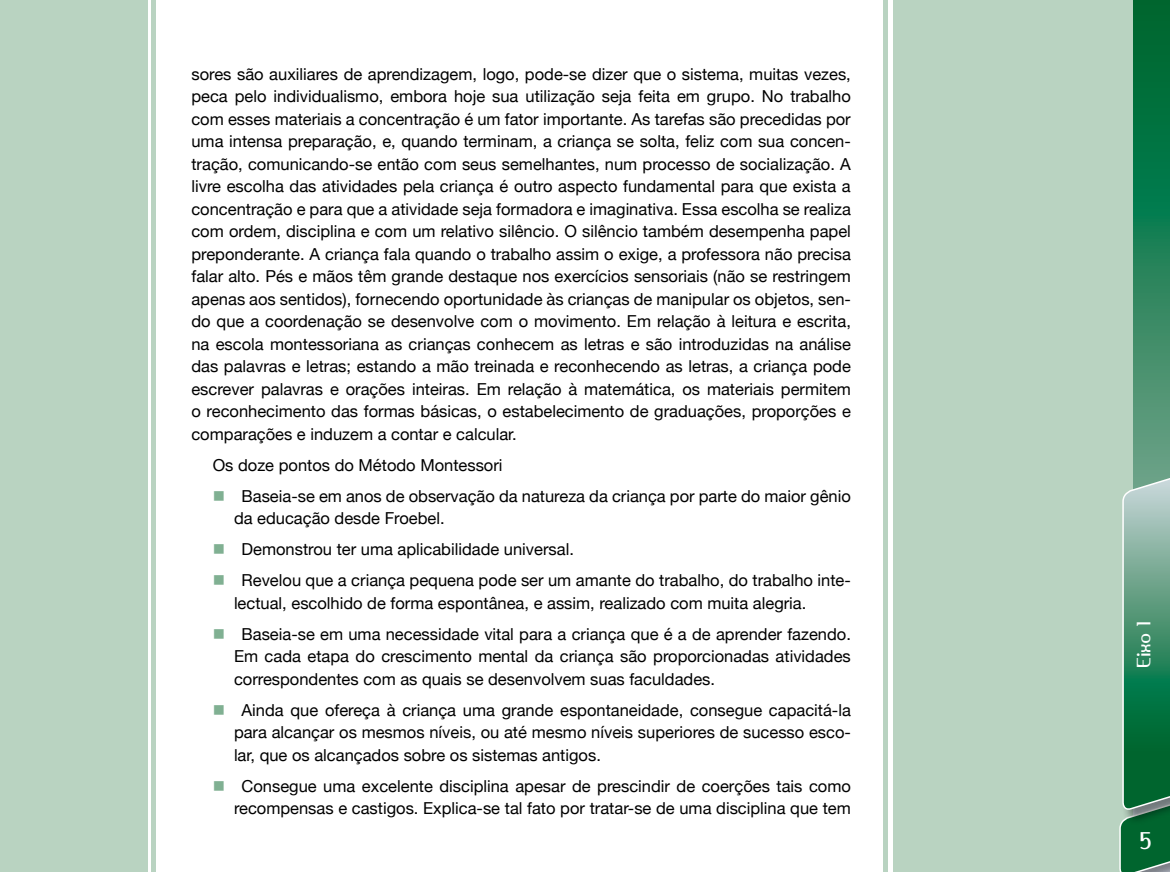
<style>
.page{position:relative;width:1170px;height:872px;background:#fff}
.page>*{position:absolute;margin:0;border:0;box-sizing:border-box;transform-origin:0 0}
.t1{font:22.5px "Amerika Sans";color:#fff}
.t2{font:18px "Amerika Sans";color:#fff}
.t3{font:16.5px/22.5px "Helvetica Neue";color:#000}
</style>
<div class="page">
<div style="left:0;top:0;width:147px;height:872px;background:#b9d3c1"></div>
<div style="left:893px;top:0;width:276px;height:872px;background:#b9d3c1"></div>
<svg style="left:1133px;top:0;width:36px;height:472px;background:#228055"></svg>
<svg style="left:1119px;top:472px;width:50px;height:400px"></svg>
<div style="left:883px;top:0;width:5px;height:872px;background:#b9d3c1"></div>
<div style="left:151px;top:0;width:5px;height:872px;background:#b9d3c1"></div>
<p class="t3" style="left:191px;top:62px;width:661px;text-align:justify">sores são auxiliares de aprendizagem, logo, pode-se dizer que o sistema, muitas vezes, peca pelo individualismo, embora hoje sua utilização seja feita em grupo. No trabalho com esses materiais a concentração é um fator importante. As tarefas são precedidas por uma intensa preparação, e, quando terminam, a criança se solta, feliz com sua concen&shy;tração, comunicando-se então com seus semelhantes, num processo de socialização. A livre escolha das atividades pela criança é outro aspecto fundamental para que exista a concentração e para que a atividade seja formadora e imaginativa. Essa escolha se realiza com ordem, disciplina e com um relativo silêncio. O silêncio também desempenha papel preponderante. A criança fala quando o trabalho assim o exige, a professora não precisa falar alto. Pés e mãos têm grande destaque nos exercícios sensoriais (não se restringem apenas aos sentidos), fornecendo oportunidade às crianças de manipular os objetos, sen&shy;do que a coordenação se desenvolve com o movimento. Em relação à leitura e escrita, na escola montessoriana as crianças conhecem as letras e são introduzidas na análise das palavras e letras; estando a mão treinada e reconhecendo as letras, a criança pode escrever palavras e orações inteiras. Em relação à matemática, os materiais permitem o reconhecimento das formas básicas, o estabelecimento de graduações, proporções e comparações e induzem a contar e calcular.</p>
<p class="t3" style="left:241px;top:449px;width:610px;line-height:31px;text-indent:-29px">Os doze pontos do Método Montessori<br>Baseia-se em anos de observação da natureza da criança por parte do maior gênio</p>
<p class="t3" style="left:241px;top:502px;width:610px;line-height:31px;text-indent:-8px">da educação desde Froebel.<br>Demonstrou ter uma aplicabilidade universal.<br>Revelou que a criança pequena pode ser um amante do trabalho, do trabalho inte-</p>
<p class="t3" style="left:241px;top:587px;width:611px;line-height:31px;text-indent:-8px">lectual, escolhido de forma espontânea, e assim, realizado com muita alegria.<br>Baseia-se em uma necessidade vital para a criança que é a de aprender fazendo.</p>
<p class="t3" style="left:234px;top:645px;width:618px">Em cada etapa do crescimento mental da criança são proporcionadas atividades correspondentes com as quais se desenvolvem suas faculdades.</p>
<p class="t3" style="left:234px;top:698px;width:618px;text-align:justify;text-indent:8px">Ainda que ofereça à criança uma grande espontaneidade, consegue capacitá-la para alcançar os mesmos níveis, ou até mesmo níveis superiores de sucesso esco&shy;lar, que os alcançados sobre os sistemas antigos.</p>
<p class="t3" style="left:234px;top:774px;width:618px;text-align:center">Consegue uma excelente disciplina apesar de prescindir de coerções tais como recompensas e castigos. Explica-se tal fato por tratar-se de uma disciplina que tem</p>
<p class="t2" style="left:1132px;top:668px;width:47px;rotate:-90deg">Eixo 1</p>
<h1 class="t1" style="left:1139px;top:826px;width:13px">5</h1>
</div>
